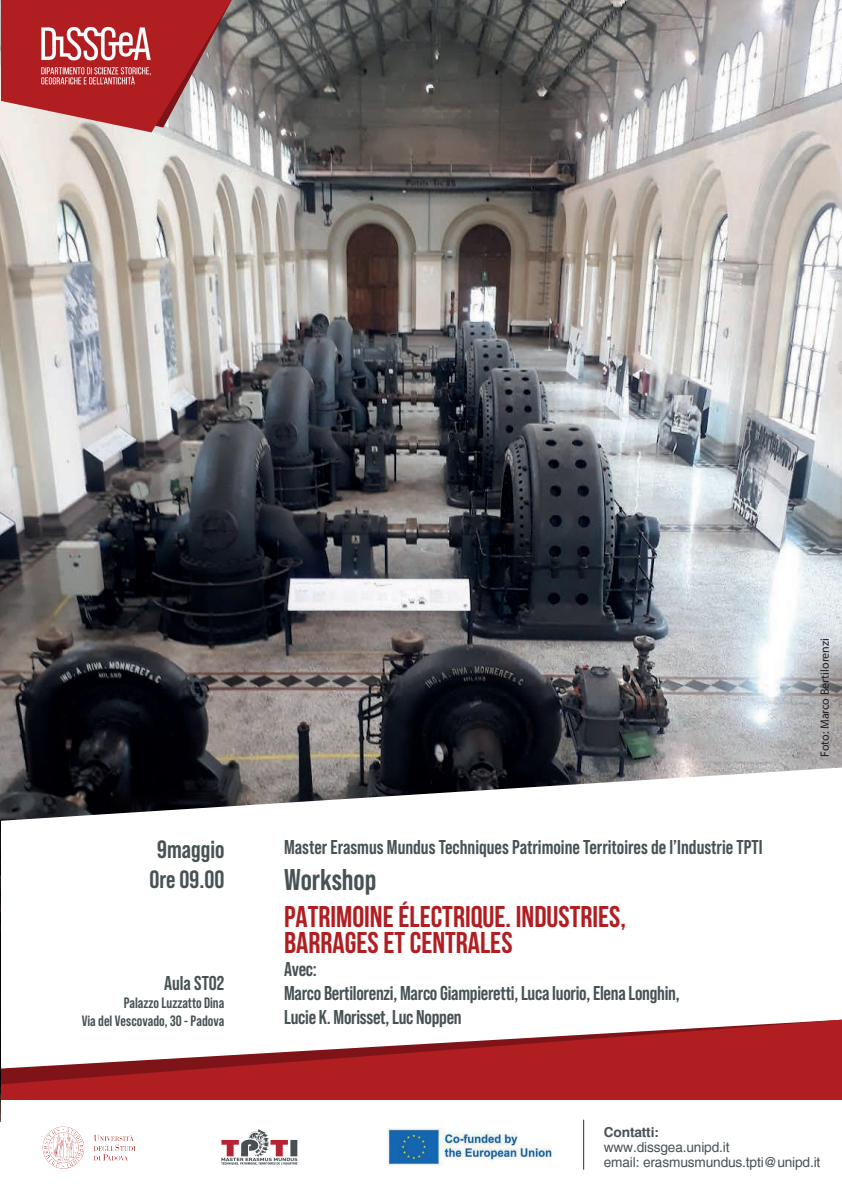
<style>
.page{position:relative;width:842px;height:1191px;background:#fff}
.page>*{position:absolute;margin:0;border:0;box-sizing:border-box;transform-origin:0 0}
.t1{font:700 30px/26px "Bebas Neue";color:#b11e22}
.t2{font:700 30px "Bebas Neue Pro";color:#475255}
.t3{font:700 25px/30px "Bebas Neue Pro";color:#475255;text-align:center}
.t4{font:700 20px/24px "Bebas Neue Pro";letter-spacing:-.015em;color:#475255}
.t5{font:700 15px/18px "Bebas Neue Pro";color:#475255;text-align:right}
.t6{font:13.7px/14.6px "Helvetica";letter-spacing:-.01em;color:#475255}
.t7{font:700 13.7px "Helvetica";letter-spacing:-.01em;color:#475255}
.t8{font:12px "Myriad Pro";color:#231f20}
</style>
<div class="page">
<img style="left:0;top:0;width:842px;height:1121px">
<svg style="left:1px;top:767px;width:841px;height:252px"></svg>
<svg style="left:1px;top:1019px;width:841px;height:81px;fill:#b11e22"></svg>
<div style="left:1px;top:1100px;width:841px;height:91px;background:#fff"></div>
<hr style="left:583px;top:1119px;width:1px;height:50px;background:#30373a">
<svg style="left:1px;top:0;width:231px;height:132px;background:#b55254"></svg>
<img style="left:35px;top:21px;width:123px;height:70px">
<img style="left:42px;top:1126px;width:93px;height:43px">
<img style="left:221px;top:1129px;width:77px;height:36px">
<img style="left:387px;top:1129px;width:165px;height:36px">
<p class="t3" style="left:149px;top:834px;width:76px">9maggio<br>Ore 09.00</p>
<p class="t4" style="left:164px;top:970px;width:62px">Aula STO2</p>
<p class="t5" style="left:82px;top:993px;width:144px">Palazzo Luzzatto Dina<br>Via del Vescovado, 30 - Padova</p>
<p class="t4" style="left:284px;top:835px;width:480px">Master Erasmus Mundus Techniques Patrimoine Territoires de l’Industrie TPTI</p>
<h1 class="t2" style="left:284px;top:862px;width:94px">Workshop</h1>
<h1 class="t1" style="left:284px;top:903px;width:343px">PATRIMOINE ÉLECTRIQUE. INDUSTRIES,<br>BARRAGES ET CENTRALES</h1>
<p class="t4" style="left:284px;top:956px;width:397px">Avec:<br>Marco Bertilorenzi, Marco Giampieretti, Luca Iuorio, Elena Longhin,<br>Lucie K. Morisset, Luc Noppen</p>
<p class="t8" style="left:817px;top:756px;width:120px;rotate:-90deg">Foto: Marco Bertilorenzi</p>
<p class="t7" style="left:604px;top:1124px;width:57px">Contatti:</p>
<p class="t6" style="left:604px;top:1139px;width:218px">www.dissgea.unipd.it<br>email: erasmusmundus.tpti@unipd.it</p>
</div>
